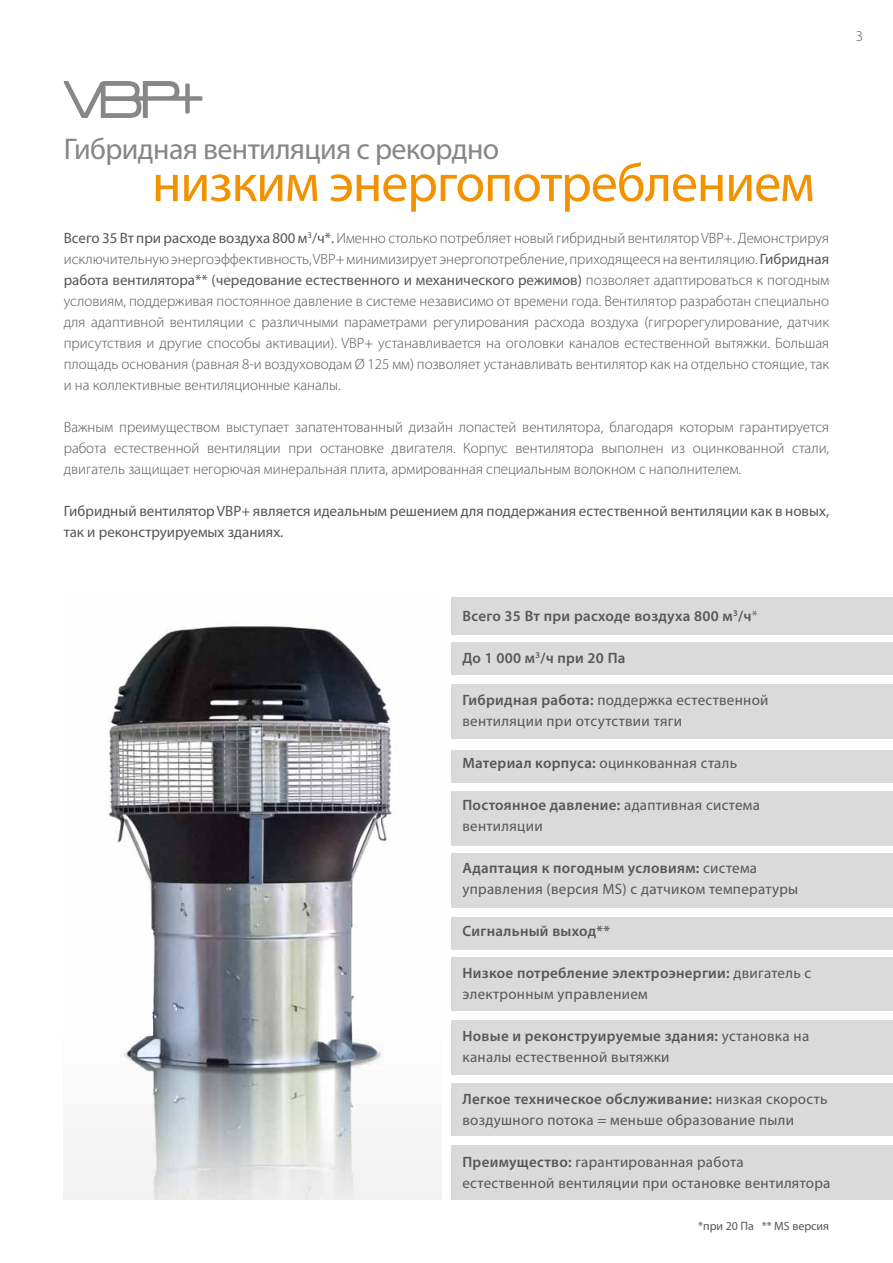
<style>
.page{position:relative;width:893px;height:1263px;background:#fff}
.page>*{position:absolute;margin:0;border:0;box-sizing:border-box;transform-origin:0 0}
.t1{font:54px "Myriad Pro";letter-spacing:-.02em;color:#f39200}
.t2{font:30px "Myriad Pro";letter-spacing:-.02em;color:#878787}
.t3{font:300 15px/21px "Myriad Pro";color:#575756;text-align:justify}
.t4{font:15px/21px "Myriad Pro";letter-spacing:.02em;color:#575756}
.t5{font:600 15px/21px "Myriad Pro";letter-spacing:.02em;color:#575756}
.t6{font:15px/21px "Myriad Pro";color:#575756}
.t7{font:12px "Myriad Pro";color:#575756}
.s1{font-weight:400}
.s2{font-weight:300}
.s3{font-weight:600}
</style>
<div class="page">
<img style="left:64px;top:626px;width:377px;height:573px">
<div style="left:452px;top:597px;width:441px;height:37px;background:#dadada"></div>
<div style="left:452px;top:642px;width:441px;height:33px;background:#dadada"></div>
<div style="left:452px;top:684px;width:441px;height:54px;background:#dadada"></div>
<div style="left:452px;top:792px;width:441px;height:54px;background:#dadada"></div>
<div style="left:452px;top:854px;width:441px;height:54px;background:#dadada"></div>
<div style="left:452px;top:917px;width:441px;height:32px;background:#dadada"></div>
<div style="left:452px;top:957px;width:441px;height:54px;background:#dadada"></div>
<div style="left:452px;top:1020px;width:441px;height:54px;background:#dadada"></div>
<div style="left:452px;top:1083px;width:441px;height:53px;background:#dadada"></div>
<div style="left:452px;top:1145px;width:441px;height:54px;background:#dadada"></div>
<div style="left:452px;top:750px;width:441px;height:32px;background:#dadada"></div>
<svg style="left:63px;top:81px;width:139px;height:37px"></svg>
<p class="t3" style="left:856px;top:26px;width:9px">3</p>
<h2 class="t2" style="left:64px;top:133px;width:437px">Гибридная вентиляция с рекордно</h2>
<h1 class="t1" style="left:152px;top:153px;width:664px">низким энергопотреблением</h1>
<p class="t3" style="left:64px;top:228px;width:767px"><span class="s1">Всего 35 Вт при расходе воздуха 800м</span><sup>3</sup><span class="s1">/ч*.</span> Именно столько потребляет новый гибридный вентилятор VBP+. Демонстрируя исключительную энергоэффективность, VBP+ минимизирует энергопотребление, приходящееся на вентиляцию. <span class="s1">Гибридная работа вентилятора** (чередование естественного и механического режимов)</span> позволяет адаптироваться к погодным условиям, поддерживая постоянное давление в системе независимо от времени года. Вентилятор разработан специально для адаптивной вентиляции с различными параметрами регулирования расхода воздуха (гигрорегулирование, датчик присутствия и другие способы активации). VBP+ устанавливается на оголовки каналов естественной вытяжки. Большая площадь основания (равная 8-и воздуховодам Ø 125 мм) позволяет устанавливать вентилятор как на отдельно стоящие, так и на коллективные вентиляционные каналы.</p>
<p class="t3" style="left:64px;top:417px;width:767px">Важным преимуществом выступает запатентованный дизайн лопастей вентилятора, благодаря которым гарантируется работа естественной вентиляции при остановке двигателя. Корпус вентилятора выполнен из оцинкованной стали, двигатель защищает негорючая минеральная плита, армированная специальным волокном с наполнителем.</p>
<p class="t6" style="left:64px;top:501px;width:767px">Гибридный вентилятор VBP+ является идеальным решением для поддержания естественной вентиляции как в новых, так и реконструируемых зданиях.</p>
<p class="t5" style="left:462px;top:605px;width:297px">Всего 35 Вт при расходе воздуха 800 м<sup>3</sup>/ч<span class="s2">*</span></p>
<p class="t5" style="left:462px;top:647px;width:165px">До 1 000 м<sup>3</sup>/ч при 20 Па</p>
<p class="t4" style="left:462px;top:690px;width:308px"><span class="s3">Гибридная работа:</span> поддержка естественной вентиляции при отсутствии тяги</p>
<p class="t4" style="left:462px;top:753px;width:276px"><span class="s3">Материал корпуса:</span> оцинкованная сталь</p>
<p class="t4" style="left:462px;top:795px;width:299px"><span class="s3">Постоянное давление:</span> адаптивная система вентиляции</p>
<p class="t4" style="left:462px;top:858px;width:337px"><span class="s3">Адаптация к погодным условиям:</span> система управления (версия MS) с датчиком температуры</p>
<p class="t5" style="left:462px;top:920px;width:149px">Сигнальный выход**</p>
<p class="t5" style="left:462px;top:962px;width:350px">Низкое потребление электроэнергии: <span class="s1">двигатель с электронным управлением</span></p>
<p class="t4" style="left:462px;top:1026px;width:348px"><span class="s3">Новые и реконструируемые здания:</span> установка на каналы естественной вытяжки</p>
<p class="t4" style="left:462px;top:1089px;width:367px"><span class="s3">Легкое техническое обслуживание:</span> низкая скорость воздушного потока = меньше образование пыли</p>
<p class="t4" style="left:462px;top:1152px;width:370px"><span class="s3">Преимущество:</span> гарантированная работа естественной вентиляции при остановке вентилятора</p>
<p class="t7" style="left:698px;top:1219px;width:132px">*при 20 Па ** MS версия</p>
</div>
